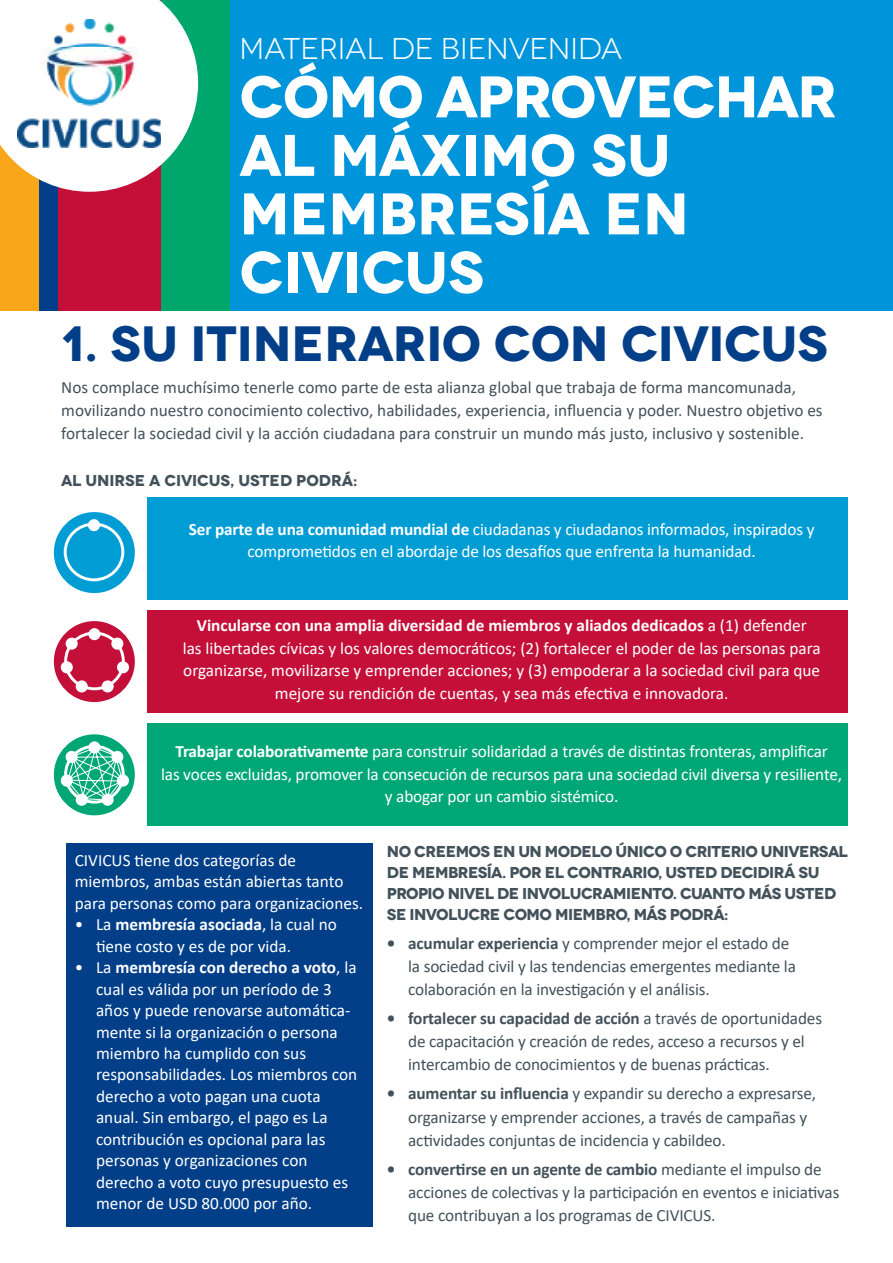
<style>
.page{position:relative;width:893px;height:1263px;background:#fff}
.page>*{position:absolute;margin:0;border:0;box-sizing:border-box;transform-origin:0 0}
.t1{font:700 58.5px/58.5px "Novecentowide";letter-spacing:-.015em;color:#fff}
.t2{font:700 49.5px "Novecentowide";letter-spacing:-.005em;color:#023f88}
.t3{font:30px "Novecentowide";color:#fff}
.t4{font:17.25px/21.5px "Calibri";color:#fff;text-align:center}
.t5{font:17.25px/23.2px "Calibri";letter-spacing:-.01em;color:#43525a}
.t6{font:700 15.75px/21px "Novecentowide";letter-spacing:-.03em;color:#43525a}
.t7{font:700 15.75px "Novecentowide";letter-spacing:-.005em;color:#43525a}
.s1{font-weight:700}
</style>
<div class="page">
<div style="left:230px;top:0;width:663px;height:310px;background:#0095da"></div>
<div style="left:0;top:0;width:200px;height:310px;background:#c41039"></div>
<div style="left:162px;top:0;width:68px;height:310px;background:#00a76d"></div>
<div style="left:0;top:0;width:40px;height:310px;background:#faa61a"></div>
<div style="left:40px;top:7px;width:18px;height:303px;background:#023f88"></div>
<div style="left:147px;top:724px;width:701px;height:102px;background:#00a776"></div>
<div style="left:147px;top:610px;width:701px;height:103px;background:#c41039"></div>
<div style="left:147px;top:497px;width:701px;height:103px;background:#009dd5"></div>
<div style="left:54px;top:621px;width:81px;height:81px;background:#c41039;border-radius:50%"></div>
<div style="left:64px;top:632px;width:61px;height:58px;border:3px solid #fff;border-radius:50%"></div>
<div style="left:88px;top:628px;width:12px;height:12px;background:#fff;border-radius:50%"></div>
<div style="left:111px;top:638px;width:12px;height:12px;background:#fff;border-radius:50%"></div>
<div style="left:117px;top:661px;width:12px;height:12px;background:#fff;border-radius:50%"></div>
<div style="left:102px;top:680px;width:12px;height:12px;background:#fff;border-radius:50%"></div>
<div style="left:76px;top:680px;width:12px;height:12px;background:#fff;border-radius:50%"></div>
<div style="left:61px;top:661px;width:12px;height:12px;background:#fff;border-radius:50%"></div>
<div style="left:66px;top:638px;width:12px;height:12px;background:#fff;border-radius:50%"></div>
<div style="left:54px;top:734px;width:81px;height:81px;background:#00a776;border-radius:50%"></div>
<svg style="left:88px;top:741px;width:12px;height:12px"></svg>
<svg style="left:117px;top:774px;width:12px;height:13px"></svg>
<svg style="left:102px;top:794px;width:12px;height:12px"></svg>
<svg style="left:76px;top:794px;width:12px;height:12px"></svg>
<div style="left:61px;top:774px;width:12px;height:13px;background:#fff;border-radius:50%"></div>
<svg style="left:65px;top:746px;width:61px;height:57px"></svg>
<div style="left:54px;top:512px;width:81px;height:81px;background:#009dd5;border-radius:50%"></div>
<div style="left:64px;top:523px;width:60px;height:58px;border:3px solid #fff;border-radius:50%"></div>
<div style="left:88px;top:519px;width:12px;height:12px;background:#fff;border-radius:50%"></div>
<div style="left:66px;top:843px;width:307px;height:384px;background:#023f88"></div>
<svg style="left:0;top:0;width:198px;height:192px"></svg>
<img style="left:18px;top:19px;width:143px;height:128px">
<h3 class="t3" style="left:240px;top:31px;width:384px">MATERIAL DE BIENVENIDA</h3>
<h1 class="t1" style="left:240px;top:68px;width:599px">CÓMO APROVECHAR<br>AL MÁXIMO SU<br>MEMBRESÍA EN<br>CIVICUS</h1>
<h2 class="t2" style="left:61px;top:313px;width:768px">1. SU ITINERARIO CON CIVICUS</h2>
<p class="t5" style="left:61px;top:375px;width:763px">Nos complace muchísimo tenerle como parte de esta alianza global que trabaja de forma mancomunada, movilizando nuestro conocimiento colectivo, habilidades, experiencia, influencia y poder. Nuestro objetivo es fortalecer la sociedad civil y la acción ciudadana para construir un mundo más justo, inclusivo y sostenible.</p>
<p class="t7" style="left:61px;top:470px;width:298px">AL UNIRSE A CIVICUS, USTED PODRÁ:</p>
<p class="t4" style="left:189px;top:517px;width:627px;line-height:22.5px"><span class="s1">Ser parte de una comunidad mundial de</span> ciudadanas y ciudadanos informados, inspirados y comprometidos en el abordaje de los desafíos que enfrenta la humanidad.</p>
<p class="t4" style="left:183px;top:614px;width:639px;line-height:22.5px"><span class="s1">Vincularse con una amplia diversidad de miembros y aliados dedicados</span> a (1) defender<br>las libertades cívicas y los valores democráticos; (2) fortalecer el poder de las personas para organizarse, movilizarse y emprender acciones; y (3) empoderar a la sociedad civil para que mejore su rendición de cuentas, y sea más efectiva e innovadora.</p>
<p class="t4" style="left:161px;top:740px;width:682px;line-height:22.5px"><span class="s1">Trabajar colaborativamente</span> para construir solidaridad a través de distintas fronteras, amplificar<br>las voces excluidas, promover la consecución de recursos para una sociedad civil diversa y resiliente, y abogar por un cambio sistémico.</p>
<p class="t4" style="left:75px;top:849px;width:290px;text-align:left">CIVICUS tiene dos categorías de miembros, ambas están abiertas tanto para personas como para organizaciones.</p>
<p class="t4" style="left:96px;top:913px;width:242px;text-align:left;text-indent:-21px">• La <span class="s1">membresía asociada</span>, la cual no tiene costo y es de por vida.</p>
<p class="t4" style="left:96px;top:956px;width:263px;text-align:left;text-indent:-21px">• La <span class="s1">membresía con derecho a voto</span>, la cual es válida por un período de 3 años y puede renovarse automática&shy;mente si la organización o persona miembro ha cumplido con sus responsabilidades. Los miembros con derecho a voto pagan una cuota anual. Sin embargo, el pago es La contribución es opcional para las personas y organizaciones con derecho a voto cuyo presupuesto es menor de USD 80.000 por año.</p>
<p class="t6" style="left:387px;top:841px;width:462px">NO CREEMOS EN UN MODELO ÚNICO O CRITERIO UNIVERSAL DE MEMBRESÍA. POR EL CONTRARIO, USTED DECIDIRÁ SU PROPIO NIVEL DE INVOLUCRAMIENTO. CUANTO MÁS USTED SE INVOLUCRE COMO MIEMBRO, MÁS PODRÁ:</p>
<p class="t5" style="left:408px;top:931px;width:389px;text-indent:-21px"><span class="s1">• acumular experiencia</span> y comprender mejor el estado de la sociedad civil y las tendencias emergentes mediante la colaboración en la investigación y el análisis.</p>
<p class="t5" style="left:408px;top:1006px;width:415px;text-indent:-21px"><span class="s1">• fortalecer su capacidad de acción</span> a través de oportunidades de capacitación y creación de redes, acceso a recursos y el intercambio de conocimientos y de buenas prácticas.</p>
<p class="t5" style="left:408px;top:1081px;width:409px;text-indent:-21px"><span class="s1">• aumentar su influencia</span> y expandir su derecho a expresarse, organizarse y emprender acciones, a través de campañas y actividades conjuntas de incidencia y cabildeo.</p>
<p class="t5" style="left:408px;top:1157px;width:433px;text-indent:-21px"><span class="s1">• convertirse en un agente de cambio</span> mediante el impulso de acciones de colectivas y la participación en eventos e iniciativas que contribuyan a los programas de CIVICUS.</p>
</div>
